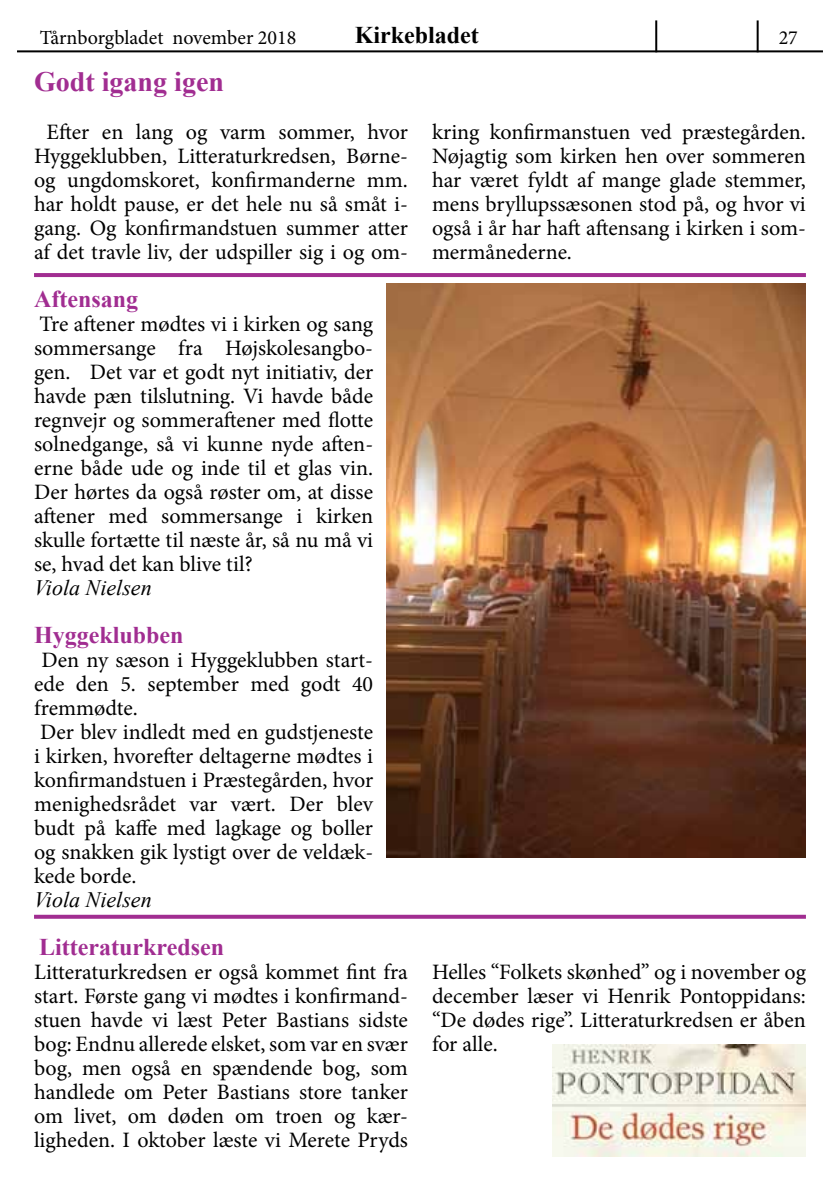
<style>
.page{position:relative;width:840px;height:1191px;background:#fff}
.page>*{position:absolute;margin:0;border:0;box-sizing:border-box;transform-origin:0 0}
.t1{font:700 28px "Times New Roman";color:#a12d91}
.t2{font:700 24px "Times New Roman";color:#a12d91}
.t3{font:700 24px "Times New Roman";color:#000}
.t4{font:22px/24px "Minion Pro";color:#000;text-align:justify}
.t5{font:italic 22px "Times New Roman";color:#000}
.t6{font:20px "Minion Pro";color:#000}
</style>
<div class="page">
<hr style="left:17px;top:50px;width:805px;height:2px;background:#000">
<hr style="left:756px;top:20px;width:2px;height:32px;background:#000">
<hr style="left:655px;top:20px;width:2px;height:32px;background:#000">
<hr style="left:34px;top:273px;width:771px;height:4px;background:#a12d91">
<img style="left:386px;top:283px;width:419px;height:574px">
<svg style="left:34px;top:914px;width:771px;height:4px;background:#b255a6"></svg>
<img style="left:552px;top:1044px;width:253px;height:113px">
<p class="t6" style="left:40px;top:24px;width:258px">Tårnborgbladet november 2018</p>
<p class="t3" style="left:354px;top:18px;width:126px">Kirkebladet</p>
<p class="t6" style="left:778px;top:24px;width:21px">27</p>
<p class="t1" style="left:34px;top:62px;width:191px">Godt igang igen</p>
<p class="t4" style="left:34px;top:120px;width:375px;text-align:center">Efter en lang og varm sommer, hvor Hyggeklubben, Litteraturkredsen, Børne&shy;og ungdomskoret, konfirmanderne mm. har holdt pause, er det hele nu så småt i&shy;gang. Og konfirmandstuen summer atter af det travle liv, der udspiller sig i og om-</p>
<p class="t4" style="left:432px;top:120px;width:375px">kring konfirmanstuen ved præstegården.<br>Nøjagtig som kirken hen over sommeren har været fyldt af mange glade stemmer, mens bryllupssæsonen stod på, og hvor vi også i år har haft aftensang i kirken i som&shy;mermånederne.</p>
<p class="t2" style="left:34px;top:281px;width:105px">Aftensang</p>
<p class="t4" style="left:34px;top:312px;width:340px">Tre aftener mødtes vi i kirken og sang sommersange fra Højskolesangbo&shy;gen. Det var et godt nyt initiativ, der havde pæn tilslutning. Vi havde både regnvejr og sommeraftener med flotte solnedgange, så vi kunne nyde aften&shy;erne både ude og inde til et glas vin.<br>Der hørtes da også røster om, at disse aftener med sommersange i kirken skulle fortætte til næste år, så nu må vi se, hvad det kan blive til?</p>
<p class="t5" style="left:34px;top:572px;width:119px">Viola Nielsen</p>
<p class="t2" style="left:34px;top:617px;width:151px">Hyggeklubben</p>
<p class="t4" style="left:34px;top:648px;width:340px;text-align:left;text-indent:7px">Den ny sæson i Hyggeklubben start&shy;ede den 5. september med godt 40 fremmødte.<br>Der blev indledt med en gudstjeneste i kirken, hvorefter deltagerne mødtes i konfirmandstuen i Præstegården, hvor menighedsrådet var vært. Der blev budt på kaffe med lagkage og boller og snakken gik lystigt over de veldæk&shy;kede borde.</p>
<p class="t5" style="left:34px;top:884px;width:119px">Viola Nielsen</p>
<p class="t2" style="left:39px;top:929px;width:186px">Litteraturkredsen</p>
<p class="t4" style="left:34px;top:960px;width:375px">Litteraturkredsen er også kommet fint fra start. Første gang vi mødtes i konfirmand&shy;stuen havde vi læst Peter Bastians sidste bog: Endnu allerede elsket, som var en svær bog, men også en spændende bog, som handlede om Peter Bastians store tanker om livet, om døden om troen og kær&shy;ligheden. I oktober læste vi Merete Pryds</p>
<p class="t4" style="left:432px;top:959px;width:375px">Helles “Folkets skønhed” og i november og december læser vi Henrik Pontoppidans: “De dødes rige”. Litteraturkredsen er åben for alle.</p>
</div>
